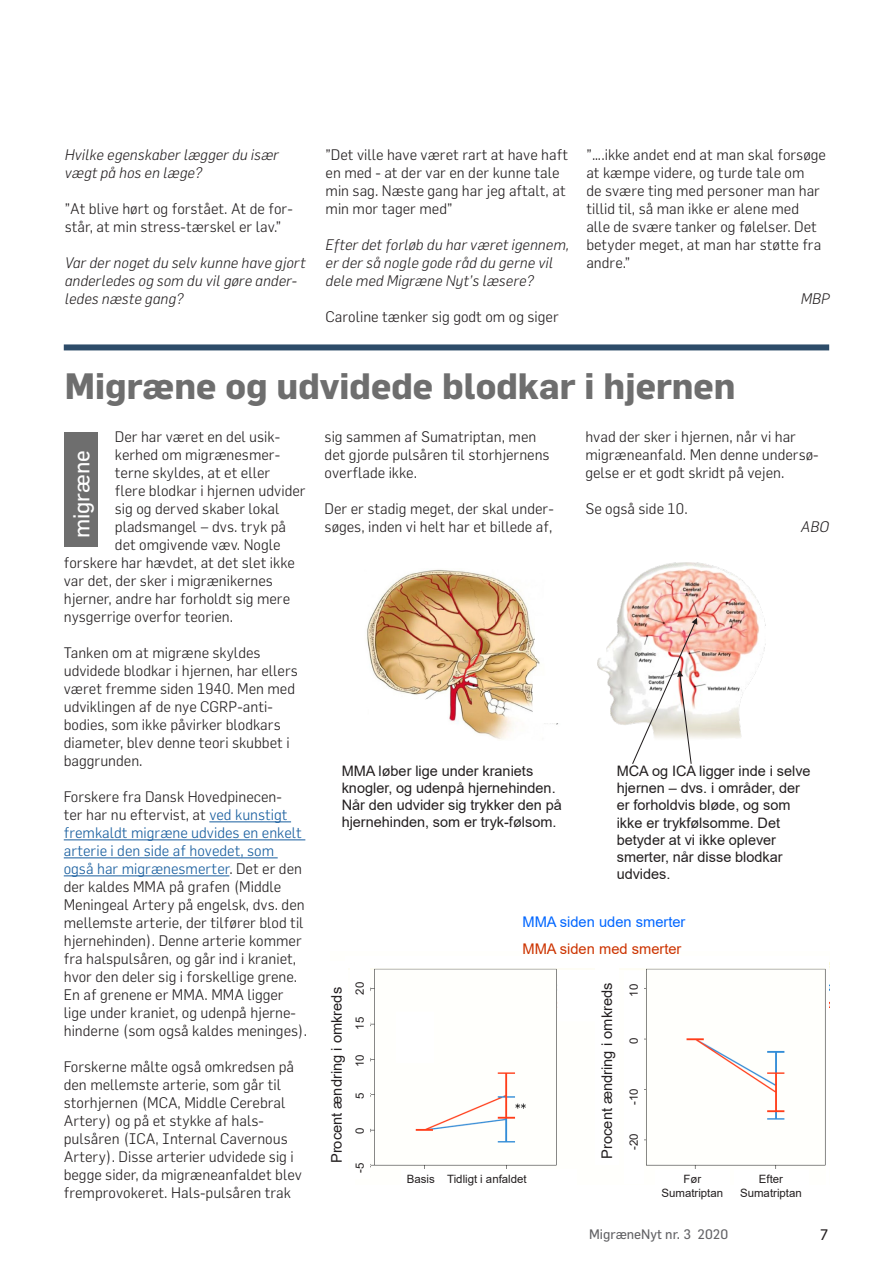
<style>
.page{position:relative;width:893px;height:1263px;background:#fff}
.page>*{position:absolute;margin:0;border:0;box-sizing:border-box;transform-origin:0 0}
.t1{font:700 36px "Flama";color:#6e6e6e}
.t2{font:22.5px "Flama";color:#fff}
.t3{font:300 15px/18px "Flama";color:#231f20}
.t4{font:italic 300 15px/18px "Flama";color:#231f20}
.t5{font:15px "Flama";color:#231f20}
.t6{font:14.7px "Arial";letter-spacing:-.005em;color:#231f20}
.t7{font:14.7px/26.4px "Arial";color:#06f}
.t8{font:14.4px/17.2px "Arial";color:#231f20}
.t9{font:13.5px "Flama";color:#636366}
.t10{font:11.4px/13.6px "Arial";color:#231f20;text-align:center}
.s1{color:#175d9e}
.s2{color:#c30}
</style>
<div class="page">
<div style="left:64px;top:344px;width:765px;height:6px;background:#2d4c69"></div>
<hr style="left:209px;top:822px;width:82px;height:1px;background:#175d9e">
<hr style="left:64px;top:840px;width:241px;height:1px;background:#175d9e">
<hr style="left:64px;top:858px;width:214px;height:1px;background:#175d9e">
<hr style="left:64px;top:876px;width:165px;height:1px;background:#175d9e">
<div style="left:65px;top:432px;width:33px;height:115px;background:#6e6e6e"></div>
<svg style="left:348px;top:968px;width:478px;height:201px"></svg>
<img style="left:367px;top:569px;width:191px;height:170px">
<img style="left:597px;top:563px;width:169px;height:175px">
<div style="left:369px;top:700px;width:70px;height:40px;background:#fff"></div>
<div style="left:533px;top:676px;width:64px;height:47px;background:#fff"></div>
<div style="left:535px;top:616px;width:71px;height:41px;background:#fff"></div>
<svg style="left:631px;top:618px;width:66px;height:146px"></svg>
<p class="t4" style="left:65px;top:145px;width:216px">Hvilke egenskaber lægger du især vægt på hos en læge?</p>
<p class="t3" style="left:65px;top:199px;width:230px">”At blive hørt og forstået. At de for&shy;står, at min stress-tærskel er lav.”</p>
<p class="t4" style="left:65px;top:253px;width:242px">Var der noget du selv kunne have gjort anderledes og som du vil gøre ander&shy;ledes næste gang?</p>
<p class="t3" style="left:326px;top:145px;width:244px">”Det ville have været rart at have haft en med - at der var en der kunne tale min sag. Næste gang har jeg aftalt, at min mor tager med”</p>
<p class="t4" style="left:326px;top:235px;width:245px">Efter det forløb du har været igennem, er der så nogle gode råd du gerne vil dele med Migræne Nyt’s læsere?</p>
<p class="t3" style="left:326px;top:307px;width:235px">Caroline tænker sig godt om og siger</p>
<p class="t3" style="left:586px;top:145px;width:241px">”….ikke andet end at man skal forsøge at kæmpe videre, og turde tale om<br>de svære ting med personer man har tillid til, så man ikke er alene med alle de svære tanker og følelser. Det betyder meget, at man har støtte fra andre.”</p>
<p class="t4" style="left:801px;top:289px;width:31px">MBP</p>
<p class="t1" style="left:65px;top:365px;width:672px">Migræne og udvidede blodkar i hjernen</p>
<p class="t3" style="left:115px;top:428px;width:167px">Der har været en del usik-</p>
<p class="t3" style="left:115px;top:446px;width:167px">kerhed om migrænesmer-</p>
<p class="t3" style="left:115px;top:464px;width:157px">terne skyldes, at et eller</p>
<p class="t3" style="left:115px;top:482px;width:192px">flere blodkar i hjernen udvider</p>
<p class="t3" style="left:115px;top:500px;width:166px">sig og derved skaber lokal</p>
<p class="t3" style="left:115px;top:518px;width:173px">pladsmangel – dvs. tryk på</p>
<p class="t3" style="left:115px;top:536px;width:167px">det omgivende væv. Nogle</p>
<p class="t3" style="left:64px;top:554px;width:233px">forskere har hævdet, at det slet ikke</p>
<p class="t3" style="left:64px;top:572px;width:211px">var det, der sker i migrænikernes</p>
<p class="t3" style="left:64px;top:590px;width:228px">hjerner, andre har forholdt sig mere</p>
<p class="t3" style="left:64px;top:608px;width:171px">nysgerrige overfor teorien.</p>
<p class="t3" style="left:64px;top:644px;width:236px">Tanken om at migræne skyldes udvidede blodkar i hjernen, har ellers været fremme siden 1940. Men med udviklingen af de nye CGRP-anti&shy;bodies, som ikke påvirker blodkars diameter, blev denne teori skubbet i baggrunden.</p>
<p class="t3" style="left:64px;top:788px;width:245px">Forskere fra Dansk Hovedpinecen-<br>ter har nu eftervist, at <span class="s1">ved kunstigt fremkaldt migræne udvides en enkelt arterie i den side af hovedet, som også har migrænesmerter</span>. Det er den der kaldes MMA på grafen (Middle Meningeal Artery på engelsk, dvs. den mellemste arterie, der tilfører blod til hjernehinden). Denne arterie kommer fra halspulsåren, og går ind i kraniet, hvor den deler sig i forskellige grene.<br>En af grenene er MMA. MMA ligger lige under kraniet, og udenpå hjerne&shy;hinderne (som også kaldes meninges).</p>
<p class="t3" style="left:64px;top:1058px;width:240px">Forskerne målte også omkredsen på den mellemste arterie, som går til storhjernen (MCA, Middle Cerebral Artery) og på et stykke af hals&shy;pulsåren (ICA, Internal Cavernous Artery). Disse arterier udvidede sig i begge sider, da migræneanfaldet blev fremprovokeret. Hals-pulsåren trak</p>
<p class="t3" style="left:585px;top:428px;width:235px">hvad der sker i hjernen, når vi har migræneanfald. Men denne undersø&shy;gelse er et godt skridt på vejen.</p>
<p class="t3" style="left:585px;top:500px;width:104px">Se også side 10.</p>
<p class="t3" style="left:325px;top:428px;width:227px">sig sammen af Sumatriptan, men det gjorde pulsåren til storhjernens overflade ikke.</p>
<p class="t3" style="left:325px;top:500px;width:231px">Der er stadig meget, der skal under&shy;søges, inden vi helt har et billede af,</p>
<p class="t2" style="left:68px;top:538px;width:90px;rotate:-90deg">migræne</p>
<p class="t4" style="left:801px;top:518px;width:30px">ABO</p>
<p class="t8" style="left:342px;top:762px;width:222px">MMA løber lige under kraniets knogler, og udenpå hjernehinden.<br>Når den udvider sig trykker den på hjernehinden, som er tryk-følsom.</p>
<p class="t8" style="left:617px;top:762px;width:195px">MCA og ICA ligger inde i selve hjernen – dvs. i områder, der er forholdvis bløde, og som ikke er trykfølsomme. Det betyder at vi ikke oplever smerter, når disse blodkar udvides.</p>
<p class="t7" style="left:522px;top:909px;width:165px">MMA siden uden smerter<br><span class="s2">MMA siden med smerter</span></p>
<p class="t10" style="left:353px;top:995px;width:14px;rotate:-90deg">20</p>
<p class="t6" style="left:597px;top:1159px;width:178px;rotate:-90deg">Procent ændring i omkreds</p>
<p class="t10" style="left:627px;top:997px;width:14px;rotate:-90deg">10</p>
<p class="t6" style="left:327px;top:1163px;width:178px;rotate:-90deg">Procent ændring i omkreds</p>
<p class="t10" style="left:353px;top:1029px;width:14px;rotate:-90deg">15</p>
<p class="t10" style="left:627px;top:1044px;width:8px;rotate:-90deg">0</p>
<p class="t10" style="left:353px;top:1067px;width:14px;rotate:-90deg">10</p>
<p class="t10" style="left:627px;top:1105px;width:18px;rotate:-90deg">-10</p>
<p class="t10" style="left:353px;top:1099px;width:8px;rotate:-90deg">5</p>
<p class="t10" style="left:353px;top:1134px;width:8px;rotate:-90deg">0</p>
<p class="t10" style="left:627px;top:1150px;width:18px;rotate:-90deg">-20</p>
<p class="t10" style="left:353px;top:1172px;width:12px;rotate:-90deg">-5</p>
<p class="t10" style="left:407px;top:1172px;width:121px">Basis Tidligt i anfaldet</p>
<p class="t10" style="left:661px;top:1172px;width:63px">Før<br>Sumatriptan</p>
<p class="t10" style="left:740px;top:1172px;width:63px">Efter<br>Sumatriptan</p>
<p class="t9" style="left:589px;top:1225px;width:141px">MigræneNyt nr. 3 2020</p>
<p class="t5" style="left:820px;top:1225px;width:10px">7</p>
</div>
